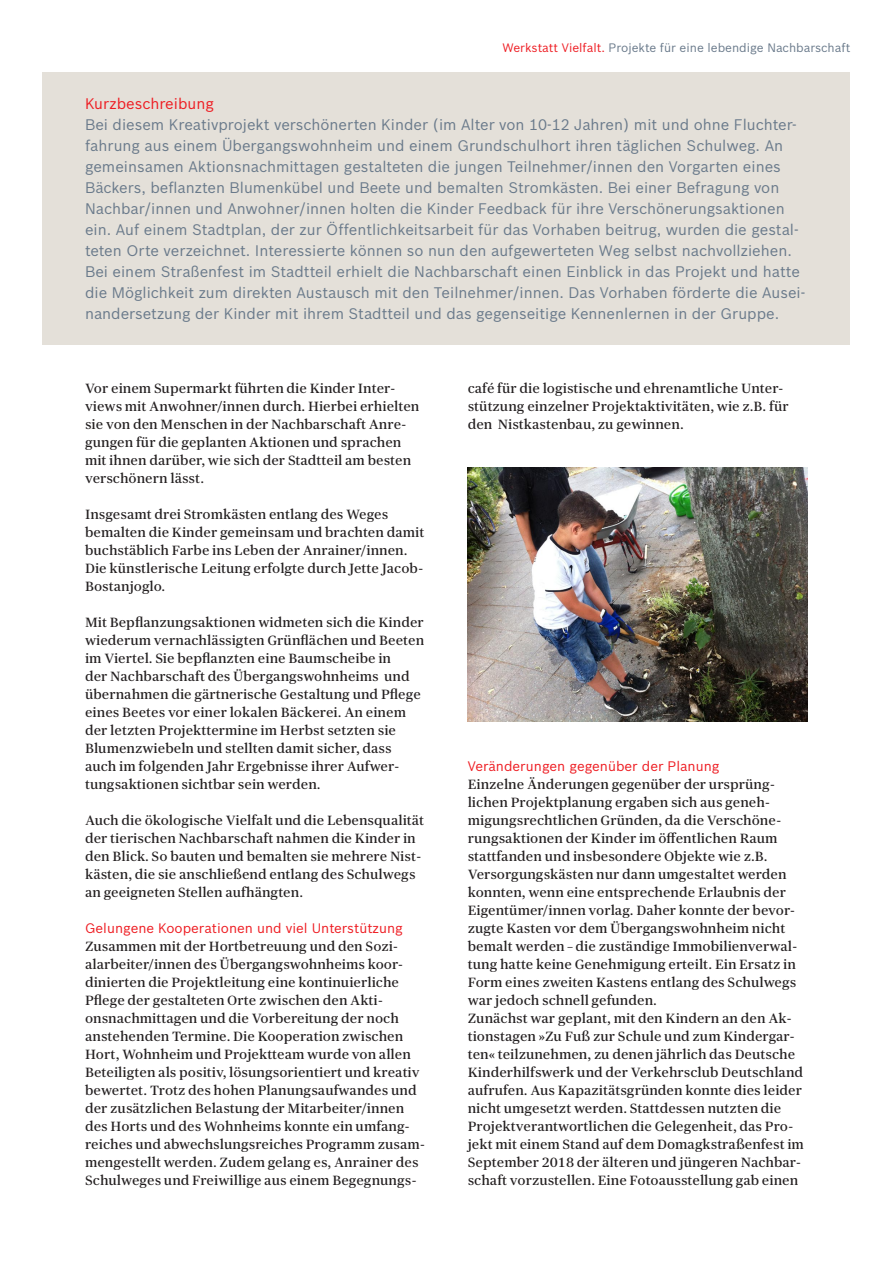
<style>
.page{position:relative;width:893px;height:1263px;background:#fff}
.page>*{position:absolute;margin:0;border:0;box-sizing:border-box;transform-origin:0 0}
.t1{font:15px/21px "Bosch Sans";color:#6a7a8b}
.t2{font:15px "Bosch Sans";color:#ee1d23}
.t3{font:13.5px/18px "Bosch Serif";color:#231f20}
.t4{font:13.5px "Bosch Sans";color:#ee1d23}
.t5{font:12px "Bosch Sans";color:#6a7a8b}
.s1{color:#ee1d23}
</style>
<div class="page">
<div style="left:43px;top:72px;width:807px;height:272px;background:#e4e0d9"></div>
<img style="left:468px;top:468px;width:340px;height:254px">
<p class="t5" style="left:502px;top:40px;width:350px"><span class="s1">Werkstatt Vielfalt.</span> Projekte für eine lebendige Nachbarschaft</p>
<p class="t2" style="left:85px;top:95px;width:130px">Kurzbeschreibung</p>
<p class="t1" style="left:85px;top:114px;width:722px">Bei diesem Kreativprojekt verschönerten Kinder (im Alter von 10-12 Jahren) mit und ohne Fluchter&shy;fahrung aus einem Übergangswohnheim und einem Grundschulhort ihren täglichen Schulweg. An gemeinsamen Aktionsnachmittagen gestalteten die jungen Teilnehmer/innen den Vorgarten eines Bäckers, beflanzten Blumenkübel und Beete und bemalten Stromkästen. Bei einer Befragung von Nachbar/innen und Anwohner/innen holten die Kinder Feedback für ihre Verschönerungsaktionen ein. Auf einem Stadtplan, der zur Öffentlichkeitsarbeit für das Vorhaben beitrug, wurden die gestal&shy;teten Orte verzeichnet. Interessierte können so nun den aufgewerteten Weg selbst nachvollziehen.<br>Bei einem Straßenfest im Stadtteil erhielt die Nachbarschaft einen Einblick in das Projekt und hatte die Möglichkeit zum direkten Austausch mit den Teilnehmer/innen. Das Vorhaben förderte die Ausei&shy;nandersetzung der Kinder mit ihrem Stadtteil und das gegenseitige Kennenlernen in der Gruppe.</p>
<p class="t3" style="left:85px;top:379px;width:336px">Vor einem Supermarkt führten die Kinder Inter&shy;views mit Anwohner/innen durch. Hierbei erhielten sie von den Menschen in der Nachbarschaft Anre&shy;gungen für die geplanten Aktionen und sprachen mit ihnen darüber, wie sich der Stadtteil am besten verschönern lässt.</p>
<p class="t3" style="left:85px;top:505px;width:341px">Insgesamt drei Stromkästen entlang des Weges bemalten die Kinder gemeinsam und brachten damit buchstäblich Farbe ins Leben der Anrainer/innen.<br>Die künstlerische Leitung erfolgte durch Jette Jacob-Bostanjoglo.</p>
<p class="t3" style="left:85px;top:613px;width:341px">Mit Bepflanzungsaktionen widmeten sich die Kinder wiederum vernachlässigten Grünflächen und Beeten im Viertel. Sie bepflanzten eine Baumscheibe in<br>der Nachbarschaft des Übergangswohnheims und übernahmen die gärtnerische Gestaltung und Pflege eines Beetes vor einer lokalen Bäckerei. An einem der letzten Projekttermine im Herbst setzten sie Blumenzwiebeln und stellten damit sicher, dass auch im folgenden Jahr Ergebnisse ihrer Aufwer&shy;tungsaktionen sichtbar sein werden.</p>
<p class="t3" style="left:85px;top:811px;width:341px">Auch die ökologische Vielfalt und die Lebensqualität der tierischen Nachbarschaft nahmen die Kinder in den Blick. So bauten und bemalten sie mehrere Nist&shy;kästen, die sie anschließend entlang des Schulwegs an geeigneten Stellen aufhängten.</p>
<p class="t4" style="left:85px;top:920px;width:319px">Gelungene Kooperationen und viel Unterstützung</p>
<p class="t3" style="left:85px;top:937px;width:342px">Zusammen mit der Hortbetreuung und den Sozi&shy;alarbeiter/innen des Übergangswohnheims koor&shy;dinierten die Projektleitung eine kontinuierliche Pflege der gestalteten Orte zwischen den Akti&shy;onsnachmittagen und die Vorbereitung der noch anstehenden Termine. Die Kooperation zwischen Hort, Wohnheim und Projektteam wurde von allen Beteiligten als positiv, lösungsorientiert und kreativ bewertet. Trotz des hohen Planungsaufwandes und der zusätzlichen Belastung der Mitarbeiter/innen des Horts und des Wohnheims konnte ein umfang&shy;reiches und abwechslungsreiches Programm zusam&shy;mengestellt werden. Zudem gelang es, Anrainer des Schulweges und Freiwillige aus einem Begegnungs-</p>
<p class="t3" style="left:468px;top:379px;width:322px">café für die logistische und ehrenamtliche Unter&shy;stützung einzelner Projektaktivitäten, wie z.B. für den Nistkastenbau, zu gewinnen.</p>
<p class="t4" style="left:468px;top:758px;width:253px">Veränderungen gegenüber der Planung</p>
<p class="t3" style="left:468px;top:775px;width:338px">Einzelne Änderungen gegenüber der ursprüng&shy;lichen Projektplanung ergaben sich aus geneh&shy;migungsrechtlichen Gründen, da die Verschöne&shy;rungsaktionen der Kinder im öffentlichen Raum stattfanden und insbesondere Objekte wie z.B.<br>Versorgungskästen nur dann umgestaltet werden konnten, wenn eine entsprechende Erlaubnis der Eigentümer/innen vorlag. Daher konnte der bevor&shy;zugte Kasten vor dem Übergangswohnheim nicht bemalt werden – die zuständige Immobilienverwal&shy;tung hatte keine Genehmigung erteilt. Ein Ersatz in Form eines zweiten Kastens entlang des Schulwegs war jedoch schnell gefunden.<br>Zunächst war geplant, mit den Kindern an den Ak&shy;tionstagen »Zu Fuß zur Schule und zum Kindergar&shy;ten« teilzunehmen, zu denen jährlich das Deutsche Kinderhilfswerk und der Verkehrsclub Deutschland aufrufen. Aus Kapazitätsgründen konnte dies leider nicht umgesetzt werden. Stattdessen nutzten die Projektverantwortlichen die Gelegenheit, das Pro&shy;jekt mit einem Stand auf dem Domagkstraßenfest im September 2018 der älteren und jüngeren Nachbar&shy;schaft vorzustellen. Eine Fotoausstellung gab einen</p>
</div>
